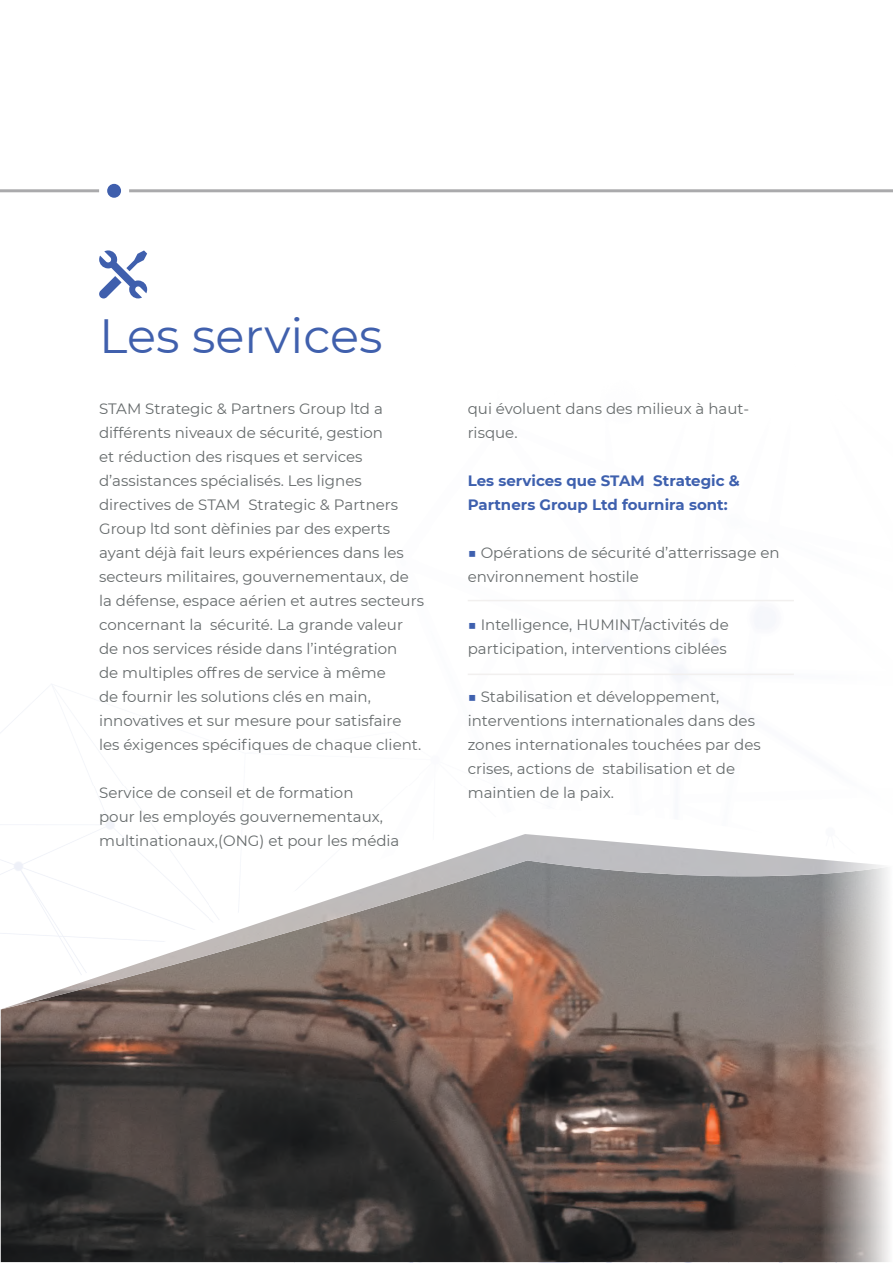
<style>
.page{position:relative;width:893px;height:1263px;background:#fff}
.page>*{position:absolute;margin:0;border:0;box-sizing:border-box;transform-origin:0 0}
.t1{font:48px "Montserrat";color:#4060ad}
.t2{font:15px/24px "Montserrat";color:#666b6c}
.t3{font:700 15px/24px "Montserrat";color:#3e60ae}
.s1{color:#3e60ae}
</style>
<div class="page">
<img style="left:1px;top:1009px;width:820px;height:253px">
<img style="left:1px;top:834px;width:820px;height:175px">
<img style="left:821px;top:192px;width:72px;height:1071px">
<div style="left:107px;top:184px;width:14px;height:14px;background:#3f5fad;border-radius:50%"></div>
<hr style="left:129px;top:189px;width:764px;height:3px;background:#aaaaac">
<hr style="left:0;top:189px;width:99px;height:3px;background:#aaaaac">
<svg style="left:99px;top:250px;width:48px;height:48px"></svg>
<hr style="left:468px;top:600px;width:326px;height:1px;background:#f2f0ef">
<hr style="left:468px;top:674px;width:326px;height:1px;background:#f2f0ef">
<h1 class="t1" style="left:99px;top:303px;width:285px">Les services</h1>
<p class="t2" style="left:99px;top:396px;width:326px">STAM Strategic &amp; Partners Group ltd a différents niveaux de sécurité, gestion<br>et réduction des risques et services d’assistances spécialisés. Les lignes directives de STAM Strategic &amp; Partners Group ltd sont dèfinies par des experts ayant déjà fait leurs expériences dans les secteurs militaires, gouvernementaux, de la défense, espace aérien et autres secteurs concernant la sécurité. La grande valeur de nos services réside dans l’intégration<br>de multiples offres de service à même<br>de fournir les solutions clés en main, innovatives et sur mesure pour satisfaire les éxigences spécifiques de chaque client.</p>
<p class="t2" style="left:99px;top:780px;width:302px">Service de conseil et de formation<br>pour les employés gouvernementaux, multinationaux,(ONG) et pour les média</p>
<p class="t2" style="left:468px;top:396px;width:283px">qui évoluent dans des milieux à haut&shy;risque.</p>
<p class="t3" style="left:468px;top:468px;width:274px">Les services que STAM Strategic &amp;<br>Partners Group Ltd fournira sont:</p>
<p class="t2" style="left:468px;top:540px;width:313px"><span class="s1">■</span> Opérations de sécurité d’atterrissage en environnement hostile</p>
<p class="t2" style="left:468px;top:612px;width:263px"><span class="s1">■</span> Intelligence, HUMINT/activités de participation, interventions ciblées</p>
<p class="t2" style="left:468px;top:684px;width:294px"><span class="s1">■</span> Stabilisation et développement, interventions internationales dans des zones internationales touchées par des crises, actions de stabilisation et de maintien de la paix.</p>
</div>
